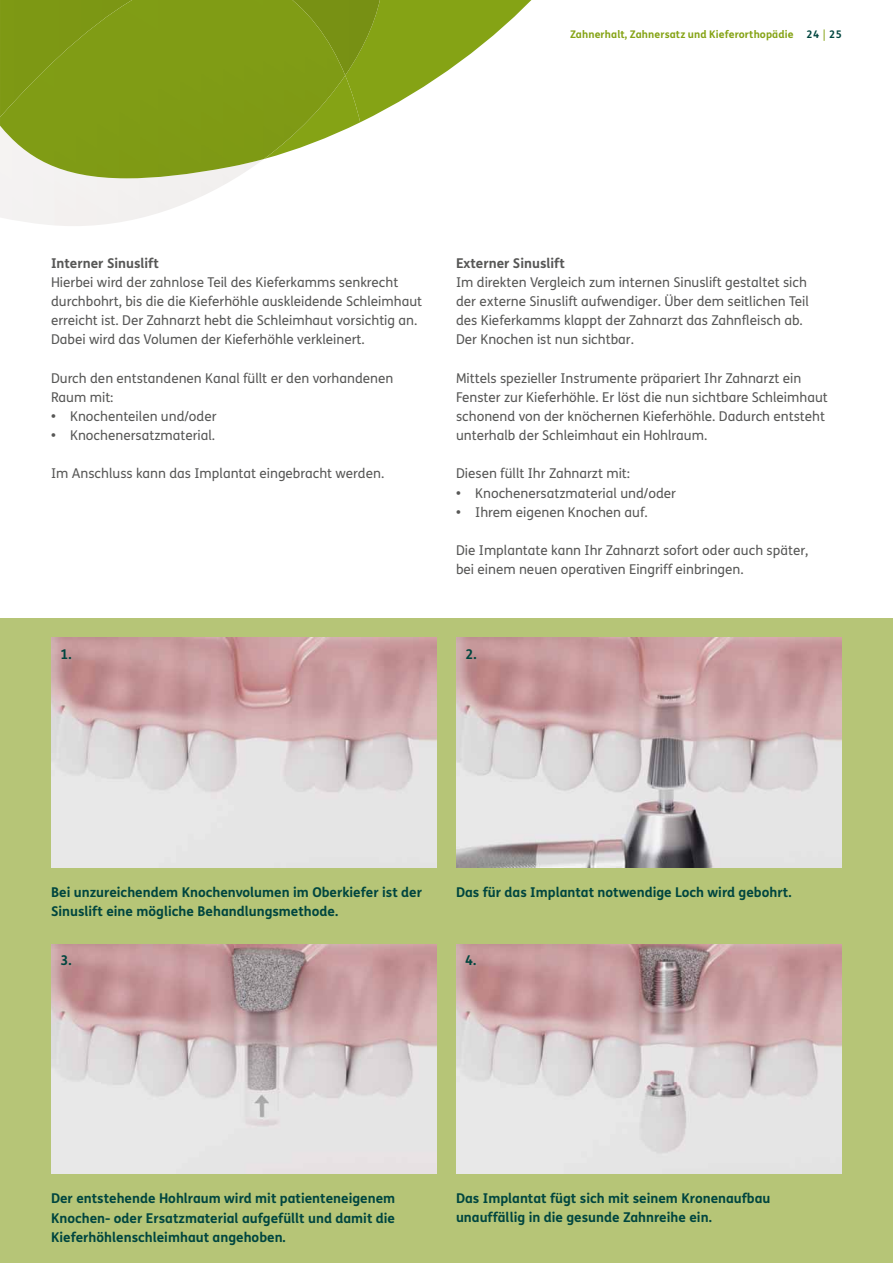
<style>
.page{position:relative;width:893px;height:1263px;background:#fff}
.page>*{position:absolute;margin:0;border:0;box-sizing:border-box;transform-origin:0 0}
.t1{font:13.5px/19.2px "FS Me";color:#575756}
.t2{font:700 13.5px/19.2px "FS Me";color:#00463f}
.t3{font:700 13.5px "FS Me";color:#575756}
.t4{font:700 10.5px "FS Me";letter-spacing:.01em;color:#85a315}
.s1{color:#00463f}
.s2{font-weight:400}
.s3{font-weight:700}
</style>
<div class="page">
<div style="left:0;top:619px;width:893px;height:644px;background:#b6c577"></div>
<svg style="left:345px;top:0;width:187px;height:130px"></svg>
<img style="left:0;top:0;width:345px;height:178px">
<img style="left:51px;top:638px;width:386px;height:229px">
<img style="left:51px;top:944px;width:386px;height:230px">
<img style="left:456px;top:638px;width:386px;height:229px">
<img style="left:456px;top:944px;width:386px;height:230px">
<p class="t4" style="left:570px;top:30px;width:273px">Zahnerhalt, Zahnersatz und Kieferorthopädie <span class="s1">24</span> <span class="s2">|</span> <span class="s1">25</span></p>
<p class="t3" style="left:51px;top:257px;width:109px">Interner Sinuslift</p>
<p class="t1" style="left:51px;top:274px;width:373px">Hierbei wird der zahnlose Teil des Kieferkamms senkrecht durchbohrt, bis die die Kieferhöhle auskleidende Schleimhaut erreicht ist. Der Zahnarzt hebt die Schleimhaut vorsichtig an.<br>Dabei wird das Volumen der Kieferhöhle verkleinert.</p>
<p class="t1" style="left:51px;top:369px;width:344px">Durch den entstandenen Kanal füllt er den vorhandenen<br>Raum mit:</p>
<p class="t1" style="left:51px;top:408px;width:167px"><span class="s3">•</span> Knochenteilen und/oder</p>
<p class="t1" style="left:51px;top:427px;width:166px"><span class="s3">•</span> Knochenersatzmaterial.</p>
<p class="t1" style="left:51px;top:465px;width:335px">Im Anschluss kann das Implantat eingebracht werden.</p>
<p class="t3" style="left:456px;top:257px;width:110px">Externer Sinuslift</p>
<p class="t1" style="left:456px;top:274px;width:354px">Im direkten Vergleich zum internen Sinuslift gestaltet sich der externe Sinuslift aufwendiger. Über dem seitlichen Teil des Kieferkamms klappt der Zahnarzt das Zahnfleisch ab.<br>Der Knochen ist nun sichtbar.</p>
<p class="t1" style="left:456px;top:369px;width:373px">Mittels spezieller Instrumente präpariert Ihr Zahnarzt ein Fenster zur Kieferhöhle. Er löst die nun sichtbare Schleimhaut schonend von der knöchernen Kieferhöhle. Dadurch entsteht unterhalb der Schleimhaut ein Hohlraum.</p>
<p class="t1" style="left:456px;top:465px;width:176px">Diesen füllt Ihr Zahnarzt mit:</p>
<p class="t1" style="left:456px;top:484px;width:221px"><span class="s3">•</span> Knochenersatzmaterial und/oder</p>
<p class="t1" style="left:456px;top:503px;width:193px"><span class="s3">•</span> Ihrem eigenen Knochen auf.</p>
<p class="t1" style="left:456px;top:542px;width:354px">Die Implantate kann Ihr Zahnarzt sofort oder auch später, bei einem neuen operativen Eingriff einbringen.</p>
<p class="t2" style="left:61px;top:646px;width:13px">1.</p>
<p class="t2" style="left:466px;top:646px;width:13px">2.</p>
<p class="t2" style="left:51px;top:883px;width:373px">Bei unzureichendem Knochenvolumen im Oberkiefer ist der<br>Sinuslift eine mögliche Behandlungsmethode.</p>
<p class="t2" style="left:456px;top:883px;width:337px">Das für das Implantat notwendige Loch wird gebohrt.</p>
<p class="t2" style="left:61px;top:952px;width:13px">3.</p>
<p class="t2" style="left:465px;top:952px;width:13px">4.</p>
<p class="t2" style="left:51px;top:1190px;width:346px;text-align:justify">Der entstehende Hohlraum wird mit patienteneigenem Knochen- oder Ersatzmaterial aufgefüllt und damit die Kiefer höhlenschleimhaut angehoben.</p>
<p class="t2" style="left:456px;top:1189px;width:316px">Das Implantat fügt sich mit seinem Kronenaufbau un auffällig in die gesunde Zahn reihe ein.</p>
</div>
